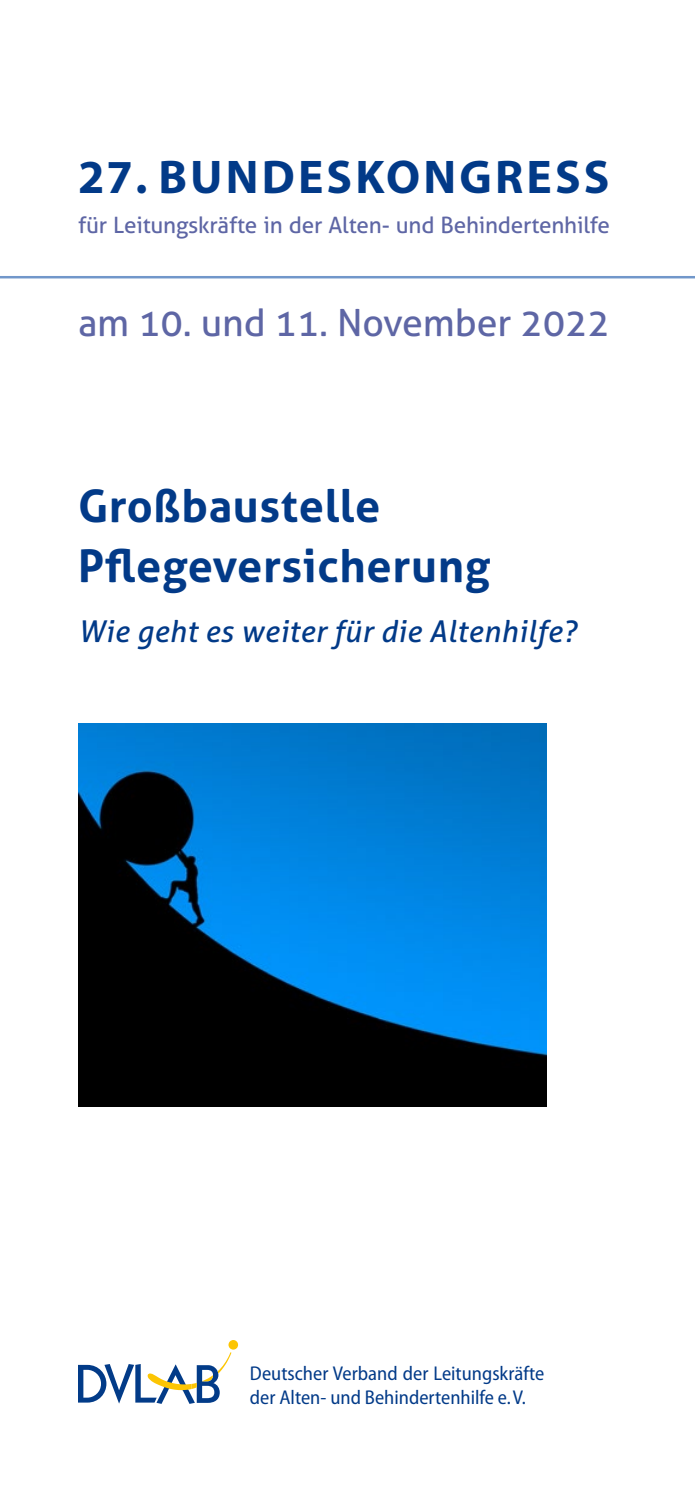
<style>
.page{position:relative;width:695px;height:1489px;background:#fff}
.page>*{position:absolute;margin:0;border:0;box-sizing:border-box;transform-origin:0 0}
.t1{font:700 47.5px "Myriad Pro";letter-spacing:.065em;color:#023a88}
.t2{font:700 45px/60px "Aller";letter-spacing:.015em;color:#023a88}
.t3{font:37.5px "Aller";letter-spacing:-.005em;color:#5e66a5}
.t4{font:italic 30px "Aller";letter-spacing:.015em;color:#023a88}
.t5{font:22.5px "Aller";letter-spacing:-.01em;color:#5e66a5}
.t6{font:semi-condensed 20px/24px "Myriad Pro";color:#023a88}
</style>
<div class="page">
<hr style="left:0;top:276px;width:694px;height:2px;background:#7197ca">
<svg style="left:78px;top:1352px;width:153px;height:51px"></svg>
<svg style="left:228px;top:1339px;width:10px;height:10px"></svg>
<img style="left:78px;top:723px;width:468px;height:383px">
<h1 class="t1" style="left:78px;top:146px;width:533px">27. BUNDESKONGRESS</h1>
<p class="t5" style="left:78px;top:212px;width:533px">für Leitungskräfte in der Alten- und Behindertenhilfe</p>
<h3 class="t3" style="left:78px;top:300px;width:533px">am 10. und 11. November 2022</h3>
<h2 class="t2" style="left:78px;top:476px;width:413px">Großbaustelle<br>Pflegeversicherung</h2>
<h3 class="t4" style="left:78px;top:613px;width:500px">Wie geht es weiter für die Altenhilfe?</h3>
<p class="t6" style="left:250px;top:1360px;width:296px">Deutscher Verband der Leitungskräfte der Alten- und Behindertenhilfe e.V.</p>
</div>
